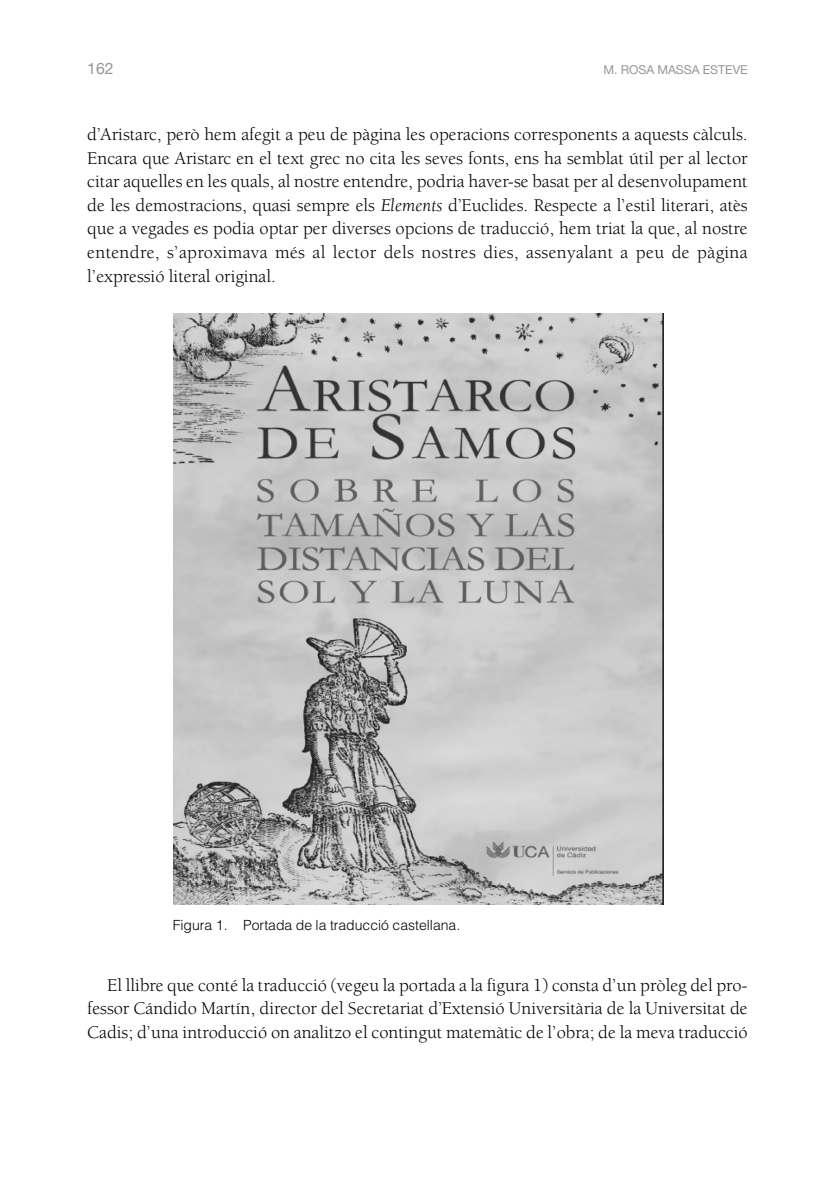
<style>
.page{position:relative;width:840px;height:1187px;background:#fff}
.page>*{position:absolute;margin:0;border:0;box-sizing:border-box;transform-origin:0 0}
.t1{font:18.38px/23.6px "Berkeley";color:#000;text-align:justify}
.t2{font:15.75px "Helvetica Neue";color:#939598}
.t3{font:300 14px "Helvetica";color:#000}
.t4{font:12.25px "Helvetica Neue";color:#939598}
.s1{font-style:italic}
</style>
<div class="page">
<svg style="left:173px;top:313px;width:491px;height:592px;background:#b9b9b9"></svg>
<p class="t2" style="left:87px;top:62px;width:28px">162</p>
<p class="t4" style="left:603px;top:65px;width:145px">M. ROSA MASSA ESTEVE</p>
<p class="t1" style="left:87px;top:124px;width:661px">d’Aristarc, però hem afegit a peu de pàgina les operacions corresponents a aquests càlculs.<br>Encara que Aristarc en el text grec no cita les seves fonts, ens ha semblat útil per al lector citar aquelles en les quals, al nostre entendre, podria haver-se basat per al desenvolupament de les demostracions, quasi sempre els <span class="s1">Elements</span> d’Euclides. Respecte a l’estil literari, atès que a vegades es podia optar per diverses opcions de traducció, hem triat la que, al nostre entendre, s’aproximava més al lector dels nostres dies, assenyalant a peu de pàgina l’expressió literal original.</p>
<p class="t3" style="left:173px;top:916px;width:289px">Figura 1. Portada de la traducció castellana.</p>
<p class="t1" style="left:87px;top:974px;width:661px;text-indent:20px">El llibre que conté la traducció (vegeu la portada a la figura 1) consta d’un pròleg del pro&shy;fessor Cándido Martín, director del Secretariat d’Extensió Universitària de la Universitat de Cadis; d’una introducció on analitzo el contingut matemàtic de l’obra; de la meva traducció</p>
</div>
